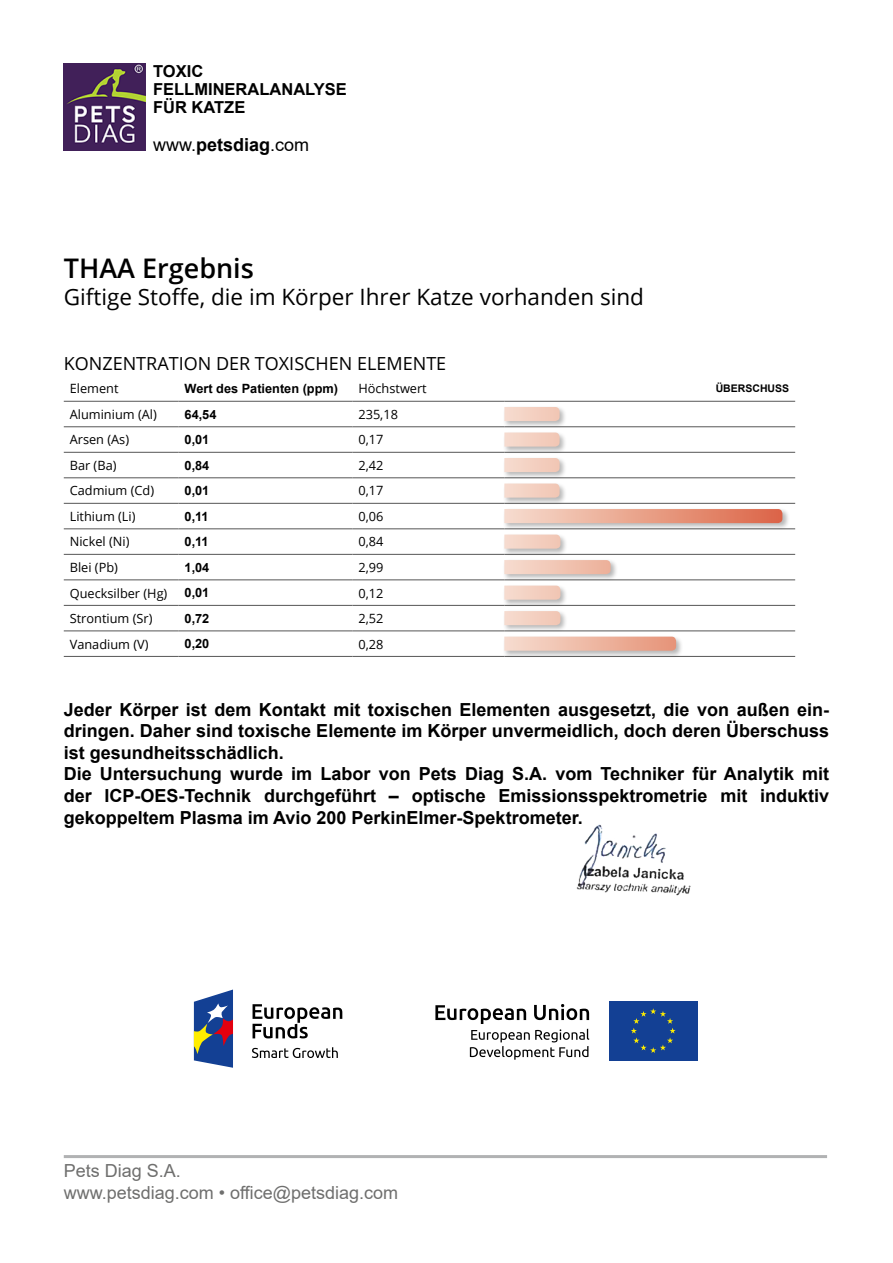
<style>
.page{position:relative;width:893px;height:1263px;background:#fff}
.page>*{position:absolute;margin:0;border:0;box-sizing:border-box;transform-origin:0 0}
.t1{font:600 27px "Open Sans";color:#000}
.t2{font:22.5px "Open Sans";color:#000}
.t3{font:700 18px/21.6px "Arial";color:#000;text-align:justify}
.t4{font:18px/21.6px "Arial";color:#6f6f6e}
.TYT_TABELI_CAPS{font:18px "Open Sans";color:#000}
.t5{font:18px "Arial";color:#000}
.t6{font:700 16.5px/18px "Arial";color:#000}
.tabela{font:12.75px "Open Sans";color:#000}
.tabela-2{font:700 12.75px "Arial";color:#000}
.TABELA_SŁUP{font:700 10.5px "Arial";color:#000}
.s1{font-weight:700}
</style>
<div class="page">
<hr style="left:64px;top:401px;width:115px;height:1px;background:#565656">
<hr style="left:179px;top:401px;width:173px;height:1px;background:#565656">
<hr style="left:352px;top:401px;width:152px;height:1px;background:#565656">
<hr style="left:504px;top:401px;width:291px;height:1px;background:#565656">
<hr style="left:64px;top:426px;width:115px;height:1px;background:#565656">
<hr style="left:179px;top:426px;width:173px;height:1px;background:#565656">
<hr style="left:352px;top:426px;width:152px;height:1px;background:#565656">
<hr style="left:504px;top:426px;width:291px;height:1px;background:#565656">
<hr style="left:64px;top:452px;width:115px;height:1px;background:#565656">
<hr style="left:179px;top:452px;width:173px;height:1px;background:#565656">
<hr style="left:352px;top:452px;width:152px;height:1px;background:#565656">
<hr style="left:504px;top:452px;width:291px;height:1px;background:#565656">
<hr style="left:64px;top:477px;width:115px;height:1px;background:#565656">
<hr style="left:179px;top:477px;width:173px;height:1px;background:#565656">
<hr style="left:352px;top:477px;width:152px;height:1px;background:#565656">
<hr style="left:504px;top:477px;width:291px;height:1px;background:#565656">
<hr style="left:64px;top:503px;width:115px;height:1px;background:#565656">
<hr style="left:179px;top:503px;width:173px;height:1px;background:#565656">
<hr style="left:352px;top:503px;width:152px;height:1px;background:#565656">
<hr style="left:504px;top:503px;width:291px;height:1px;background:#565656">
<hr style="left:64px;top:528px;width:115px;height:1px;background:#565656">
<hr style="left:179px;top:528px;width:173px;height:1px;background:#565656">
<hr style="left:352px;top:528px;width:152px;height:1px;background:#565656">
<hr style="left:504px;top:528px;width:291px;height:1px;background:#565656">
<hr style="left:64px;top:554px;width:115px;height:1px;background:#565656">
<hr style="left:179px;top:554px;width:173px;height:1px;background:#565656">
<hr style="left:352px;top:554px;width:152px;height:1px;background:#565656">
<hr style="left:504px;top:554px;width:291px;height:1px;background:#565656">
<hr style="left:64px;top:579px;width:115px;height:1px;background:#565656">
<hr style="left:179px;top:579px;width:173px;height:1px;background:#565656">
<hr style="left:352px;top:579px;width:152px;height:1px;background:#565656">
<hr style="left:504px;top:579px;width:291px;height:1px;background:#565656">
<hr style="left:64px;top:605px;width:115px;height:1px;background:#565656">
<hr style="left:179px;top:605px;width:173px;height:1px;background:#565656">
<hr style="left:352px;top:605px;width:152px;height:1px;background:#565656">
<hr style="left:504px;top:605px;width:291px;height:1px;background:#565656">
<hr style="left:64px;top:630px;width:115px;height:1px;background:#565656">
<hr style="left:179px;top:630px;width:173px;height:1px;background:#565656">
<hr style="left:352px;top:630px;width:152px;height:1px;background:#565656">
<hr style="left:504px;top:630px;width:291px;height:1px;background:#565656">
<hr style="left:64px;top:656px;width:115px;height:1px;background:#565656">
<hr style="left:179px;top:656px;width:173px;height:1px;background:#565656">
<hr style="left:352px;top:656px;width:152px;height:1px;background:#565656">
<hr style="left:504px;top:656px;width:291px;height:1px;background:#565656">
<div style="left:503px;top:405px;width:64px;height:23px;background:#000;opacity:.28"></div>
<svg style="left:504px;top:407px;width:56px;height:14px"></svg>
<div style="left:503px;top:431px;width:64px;height:23px;background:#000;opacity:.28"></div>
<svg style="left:504px;top:432px;width:56px;height:15px"></svg>
<div style="left:503px;top:456px;width:64px;height:23px;background:#000;opacity:.28"></div>
<svg style="left:504px;top:458px;width:56px;height:14px"></svg>
<div style="left:503px;top:482px;width:64px;height:23px;background:#000;opacity:.28"></div>
<svg style="left:504px;top:483px;width:56px;height:15px"></svg>
<div style="left:503px;top:507px;width:287px;height:24px;background:#000;opacity:.28"></div>
<svg style="left:504px;top:509px;width:278px;height:14px;background:#e9a18a"></svg>
<div style="left:503px;top:533px;width:65px;height:23px;background:#000;opacity:.28"></div>
<svg style="left:504px;top:534px;width:56px;height:15px"></svg>
<div style="left:503px;top:558px;width:115px;height:24px;background:#000;opacity:.28"></div>
<svg style="left:504px;top:560px;width:107px;height:14px"></svg>
<div style="left:503px;top:584px;width:65px;height:23px;background:#000;opacity:.28"></div>
<svg style="left:504px;top:586px;width:56px;height:14px"></svg>
<div style="left:503px;top:609px;width:65px;height:24px;background:#000;opacity:.28"></div>
<svg style="left:504px;top:611px;width:56px;height:14px"></svg>
<div style="left:503px;top:635px;width:180px;height:23px;background:#000;opacity:.28"></div>
<svg style="left:504px;top:637px;width:172px;height:14px;background:#ecb8a4"></svg>
<img style="left:576px;top:824px;width:115px;height:72px">
<svg style="left:194px;top:989px;width:39px;height:79px"></svg>
<svg style="left:253px;top:1004px;width:89px;height:34px"></svg>
<svg style="left:252px;top:1047px;width:86px;height:11px"></svg>
<div style="left:609px;top:1001px;width:89px;height:59px;background:#134094"></div>
<svg style="left:631px;top:1008px;width:45px;height:45px"></svg>
<svg style="left:435px;top:1004px;width:154px;height:56px"></svg>
<img style="left:64px;top:63px;width:81px;height:88px">
<hr style="left:64px;top:1155px;width:763px;height:3px;background:#b1b2b3">
<p class="t6" style="left:153px;top:62px;width:195px">TOXIC<br>FELLMINERALANALYSE<br>FÜR KATZE</p>
<p class="t5" style="left:153px;top:132px;width:158px">www.<span class="s1">petsdiag</span>.com</p>
<p class="t1" style="left:64px;top:250px;width:192px">THAA Ergebnis</p>
<p class="t2" style="left:64px;top:281px;width:582px">Giftige Stoffe, die im Körper Ihrer Katze vorhanden sind</p>
<p class="TYT_TABELI_CAPS" style="left:64px;top:351px;width:384px">KONZENTRATION DER TOXISCHEN ELEMENTE</p>
<p class="tabela" style="left:70px;top:380px;width:50px">Element</p>
<p class="tabela-2" style="left:185px;top:380px;width:155px">Wert des Patienten (ppm)</p>
<p class="tabela" style="left:358px;top:380px;width:70px">Höchstwert</p>
<p class="TABELA_SŁUP" style="left:716px;top:381px;width:75px">ÜBERSCHUSS</p>
<p class="tabela" style="left:70px;top:405px;width:89px">Aluminium (Al)</p>
<p class="tabela-2" style="left:185px;top:405px;width:33px">64,54</p>
<p class="tabela" style="left:358px;top:405px;width:41px">235,18</p>
<p class="tabela" style="left:70px;top:431px;width:61px">Arsen (As)</p>
<p class="tabela-2" style="left:185px;top:431px;width:26px">0,01</p>
<p class="tabela" style="left:358px;top:431px;width:27px">0,17</p>
<p class="tabela" style="left:70px;top:457px;width:48px">Bar (Ba)</p>
<p class="tabela-2" style="left:185px;top:456px;width:26px">0,84</p>
<p class="tabela" style="left:358px;top:457px;width:27px">2,42</p>
<p class="tabela" style="left:70px;top:482px;width:86px">Cadmium (Cd)</p>
<p class="tabela-2" style="left:185px;top:482px;width:26px">0,01</p>
<p class="tabela" style="left:358px;top:482px;width:27px">0,17</p>
<p class="tabela" style="left:70px;top:508px;width:67px">Lithium (Li)</p>
<p class="tabela-2" style="left:185px;top:507px;width:26px">0,11</p>
<p class="tabela" style="left:358px;top:508px;width:27px">0,06</p>
<p class="tabela" style="left:70px;top:533px;width:61px">Nickel (Ni)</p>
<p class="tabela-2" style="left:185px;top:533px;width:26px">0,11</p>
<p class="tabela" style="left:358px;top:533px;width:27px">0,84</p>
<p class="tabela" style="left:70px;top:559px;width:50px">Blei (Pb)</p>
<p class="tabela-2" style="left:185px;top:558px;width:26px">1,04</p>
<p class="tabela" style="left:358px;top:559px;width:27px">2,99</p>
<p class="tabela" style="left:70px;top:584px;width:99px">Quecksilber (Hg)</p>
<p class="tabela-2" style="left:185px;top:584px;width:26px">0,01</p>
<p class="tabela" style="left:358px;top:584px;width:27px">0,12</p>
<p class="tabela" style="left:70px;top:610px;width:84px">Strontium (Sr)</p>
<p class="tabela-2" style="left:185px;top:609px;width:26px">0,72</p>
<p class="tabela" style="left:358px;top:610px;width:27px">2,52</p>
<p class="tabela" style="left:70px;top:635px;width:80px">Vanadium (V)</p>
<p class="tabela-2" style="left:185px;top:635px;width:26px">0,20</p>
<p class="tabela" style="left:358px;top:635px;width:27px">0,28</p>
<p class="t3" style="left:64px;top:699px;width:767px">Jeder Körper ist dem Kontakt mit toxischen Elementen ausgesetzt, die von außen ein&shy;dringen. Daher sind toxische Elemente im Körper unvermeidlich, doch deren Überschuss ist gesundheitsschädlich.</p>
<p class="t3" style="left:64px;top:763px;width:767px">Die Untersuchung wurde im Labor von Pets Diag S.A. vom Techniker für Analytik mit der ICP-OES-Technik durchgeführt – optische Emissionsspektrometrie mit induktiv gekoppeltem Plasma im Avio 200 PerkinElmer-Spektrometer.</p>
<p class="t4" style="left:64px;top:1160px;width:336px">Pets Diag S.A.<br>www.petsdiag.com • office@petsdiag.com</p>
</div>
